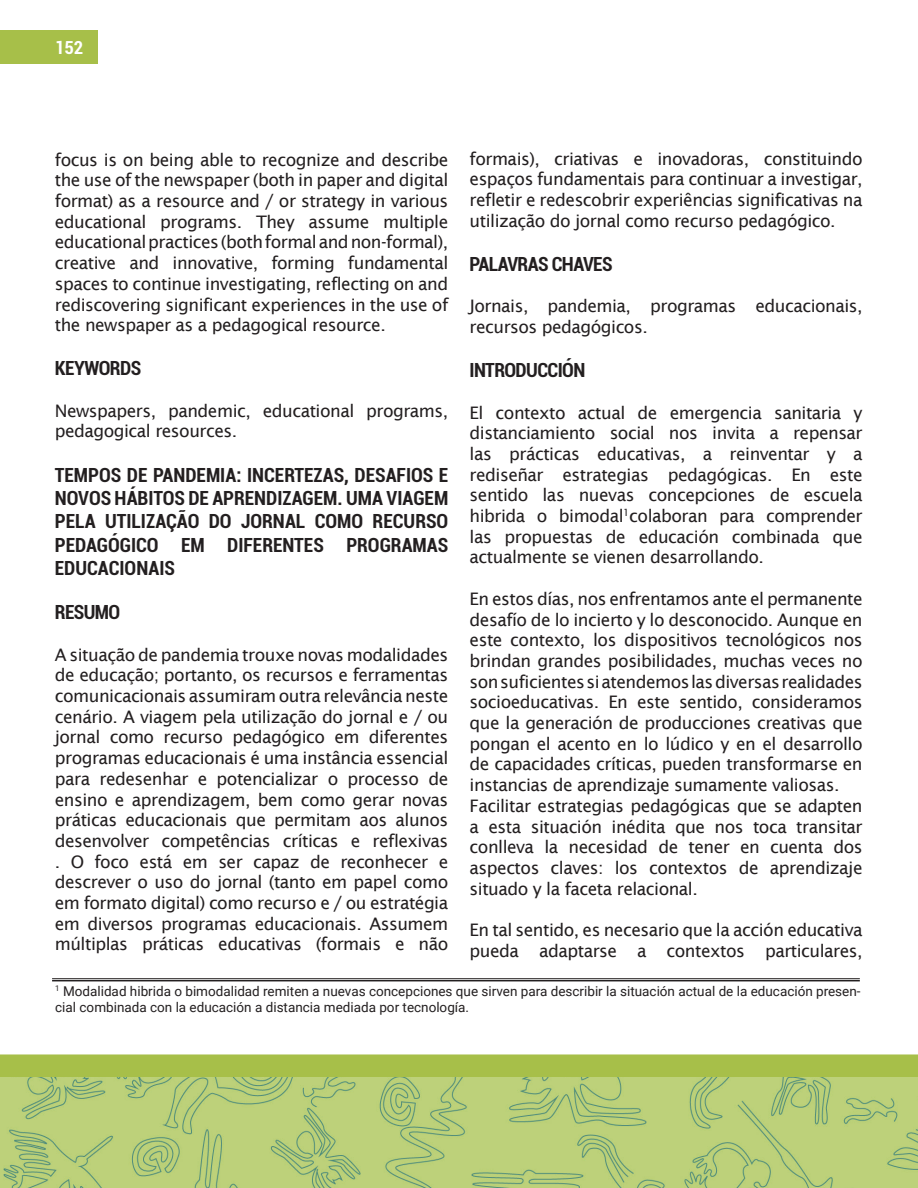
<style>
.page{position:relative;width:918px;height:1188px;background:#fff}
.page>*{position:absolute;margin:0;border:0;box-sizing:border-box;transform-origin:0 0}
.t1{font:700 condensed 19.5px/23.4px "Roboto";letter-spacing:-.005em;color:#231f20;text-align:justify}
.t2{font:700 condensed 19.5px "Roboto";letter-spacing:-.03em;color:#231f20}
.t3{font:700 condensed 18px "Roboto";color:#fff}
.t4{font:17.25px/20.7px "Lucida Sans";letter-spacing:-.03em;color:#231f20;text-align:justify}
.t5{font:13.5px/16.2px "Roboto";color:#231f20}
</style>
<div class="page">
<hr style="left:52px;top:978px;width:808px;height:1px;background:#231f20">
<hr style="left:52px;top:980px;width:808px;height:1px;background:#231f20">
<div style="left:0;top:30px;width:97px;height:34px;background:#a7bf49"></div>
<img style="left:0;top:1077px;width:918px;height:111px">
<div style="left:0;top:1054px;width:918px;height:23px;background:#a7bf49"></div>
<p class="t3" style="left:55px;top:35px;width:30px">152</p>
<p class="t4" style="left:470px;top:148px;width:395px">formais), criativas e inovadoras, constituindo espaços fundamentais para continuar a investigar, refletir e redescobrir experiências significativas na utilização do jornal como recurso pedagógico.</p>
<p class="t2" style="left:470px;top:250px;width:145px">PALAVRAS CHAVES</p>
<p class="t4" style="left:470px;top:296px;width:395px">Jornais, pandemia, programas educacionais, recursos pedagógicos.</p>
<p class="t2" style="left:470px;top:357px;width:117px">INTRODUCCIÓN</p>
<p class="t4" style="left:470px;top:402px;width:395px">El contexto actual de emergencia sanitaria y distanciamiento social nos invita a repensar las prácticas educativas, a reinventar y a rediseñar estrategias pedagógicas. En este sentido las nuevas concepciones de escuela hibrida o bimodal<sup>1</sup>colaboran para comprender las propuestas de educación combinada que actualmente se vienen desarrollando.</p>
<p class="t4" style="left:470px;top:588px;width:395px;text-align:left">En estos días, nos enfrentamos ante el permanente desafío de lo incierto y lo desconocido. Aunque en este contexto, los dispositivos tecnológicos nos brindan grandes posibilidades, muchas veces no son suficientes si atendemos las diversas realidades socioeducativas. En este sentido, consideramos que la generación de producciones creativas que pongan el acento en lo lúdico y en el desarrollo de capacidades críticas, pueden transformarse en instancias de aprendizaje sumamente valiosas.<br>Facilitar estrategias pedagógicas que se adapten a esta situación inédita que nos toca transitar conlleva la necesidad de tener en cuenta dos aspectos claves: los contextos de aprendizaje situado y la faceta relacional.</p>
<p class="t4" style="left:470px;top:920px;width:395px">En tal sentido, es necesario que la acción educativa pueda adaptarse a contextos particulares,</p>
<p class="t5" style="left:55px;top:982px;width:807px"><sup>1</sup> Modalidad hibrida o bimodalidad remiten a nuevas concepciones que sirven para describir la situación actual de la educación presen&shy;cial combinada con la educación a distancia mediada por tecnología.</p>
<p class="t4" style="left:55px;top:149px;width:395px">focus is on being able to recognize and describe the use of the newspaper (both in paper and digital format) as a resource and / or strategy in various educational programs. They assume multiple educational practices (both formal and non-formal), creative and innovative, forming fundamental spaces to continue investigating, reflecting on and rediscovering significant experiences in the use of the newspaper as a pedagogical resource.</p>
<p class="t2" style="left:55px;top:355px;width:88px">KEYWORDS</p>
<p class="t4" style="left:55px;top:400px;width:395px">Newspapers, pandemic, educational programs, pedagogical resources.</p>
<p class="t1" style="left:55px;top:462px;width:395px">TEMPOS DE PANDEMIA: INCERTEZAS, DESAFIOS E NOVOS HÁBITOS DE APRENDIZAGEM. UMA VIAGEM PELA UTILIZAÇÃO DO JORNAL COMO RECURSO PEDAGÓGICO EM DIFERENTES PROGRAMAS EDUCACIONAIS</p>
<p class="t1" style="left:55px;top:600px;width:67px">RESUMO</p>
<p class="t4" style="left:55px;top:644px;width:395px">A situação de pandemia trouxe novas modalidades de educação; portanto, os recursos e ferramentas comunicacionais assumiram outra relevância neste cenário. A viagem pela utilização do jornal e / ou jornal como recurso pedagógico em diferentes programas educacionais é uma instância essencial para redesenhar e potencializar o processo de ensino e aprendizagem, bem como gerar novas práticas educacionais que permitam aos alunos desenvolver competências críticas e reflexivas . O foco está em ser capaz de reconhecer e descrever o uso do jornal (tanto em papel como em formato digital) como recurso e / ou estratégia em diversos programas educacionais. Assumem múltiplas práticas educativas (formais e não</p>
</div>
